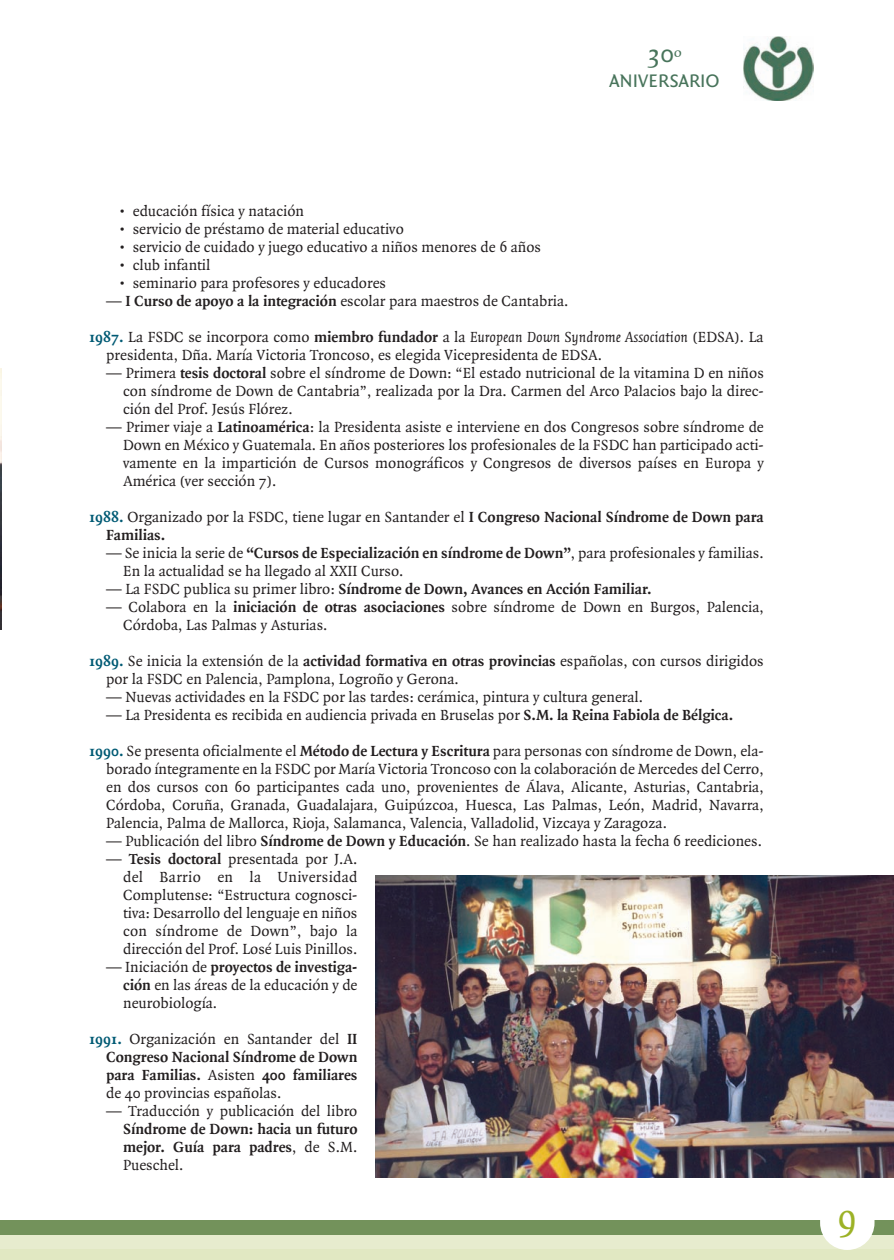
<style>
.page{position:relative;width:894px;height:1260px;background:#fff}
.page>*{position:absolute;margin:0;border:0;box-sizing:border-box;transform-origin:0 0}
.t1{font:39px "Quadraat";color:#9cb226}
.t2{font:27px "Quadraat";color:#48745b}
.t3{font:19.5px "Quadraat Sans Small Caps";color:#48745b}
.t4{font:15.75px/18px "Quadraat";color:#231f20;text-align:justify}
.t5{font:700 15.75px/18px "Quadraat";color:#231f20;text-align:justify}
.s1{font-size:18px}
.s2{font-family:"Quadraat Sans";font-style:italic}
.s3{font-weight:700}
.s4{font-weight:700;color:#005a74}
.s5{font-style:italic}
.s6{color:#005a74}
.s7{font-weight:400}
.s8{font-family:"Quadraat Sans";font-weight:400;font-style:italic}
</style>
<div class="page">
<div style="left:0;top:1221px;width:894px;height:39px;background:#e1e8c2"></div>
<div style="left:0;top:1221px;width:894px;height:28px;background:#e7ecce"></div>
<div style="left:0;top:1221px;width:894px;height:14px;background:#73925b"></div>
<div style="left:820px;top:1191px;width:55px;height:59px;background:#fff;border-radius:27px"></div>
<img style="left:744px;top:36px;width:69px;height:64px">
<img style="left:0;top:368px;width:1px;height:261px">
<img style="left:375px;top:876px;width:519px;height:301px">
<h2 class="t2" style="left:647px;top:43px;width:36px">30<span class="s1">º</span></h2>
<p class="t3" style="left:609px;top:69px;width:111px">ANIVERSARIO</p>
<p class="t4" style="left:119px;top:203px;width:187px">• educación física y natación</p>
<p class="t4" style="left:119px;top:221px;width:286px">• servicio de préstamo de material educativo</p>
<p class="t4" style="left:119px;top:239px;width:424px">• servicio de cuidado y juego educativo a niños menores de 6 años</p>
<p class="t4" style="left:119px;top:257px;width:93px">• club infantil</p>
<p class="t4" style="left:119px;top:275px;width:269px">• seminario para profesores y educadores</p>
<p class="t4" style="left:106px;top:293px;width:464px"><span class="s2">—</span> <span class="s3">I Curso de apoyo a la integración</span> escolar para maestros de Cantabria.</p>
<p class="t4" style="left:106px;top:329px;width:659px;text-indent:-17px"><span class="s4">1987.</span> La FSDC se incorpora como <span class="s3">miembro fundador</span> a la <span class="s5">European Down Syndrome Association</span> (EDSA). La presidenta, Dña. María Victoria Troncoso, es elegida Vicepresidenta de EDSA.</p>
<p class="t4" style="left:123px;top:365px;width:642px;text-indent:-17px"><span class="s2">—</span> Primera <span class="s3">tesis doctoral</span> sobre el síndrome de Down: “El estado nutricional de la vitamina D en niños con síndrome de Down de Cantabria”, realizada por la Dra. Carmen del Arco Palacios bajo la direc&shy;ción del Prof. Jesús Flórez.</p>
<p class="t4" style="left:123px;top:419px;width:642px;text-indent:-17px"><span class="s2">—</span> Primer viaje a <span class="s3">Latinoamérica</span>: la Presidenta asiste e interviene en dos Congresos sobre síndrome de Down en México y Guatemala. En años posteriores los profesionales de la FSDC han participado acti&shy;vamente en la impartición de Cursos monográficos y Congresos de diversos países en Europa y América (ver sección 7).</p>
<p class="t5" style="left:106px;top:509px;width:659px;text-indent:-17px"><span class="s6">1988.</span> <span class="s7">Organizado por la FSDC, tiene lugar en Santander el</span> I Congreso Nacional Síndrome de Down para<br>Familias.</p>
<p class="t4" style="left:123px;top:545px;width:642px;text-indent:-17px"><span class="s2">—</span> Se inicia la serie de <span class="s3">“Cursos de Especialización en síndrome de Down”</span>, para profesionales y familias.<br>En la actualidad se ha llegado al XXII Curso.</p>
<p class="t5" style="left:106px;top:581px;width:547px"><span class="s8">—</span> <span class="s7">La FSDC publica su primer libro:</span> Síndrome de Down, Avances en Acción Familiar.</p>
<p class="t4" style="left:123px;top:599px;width:642px;text-indent:-17px"><span class="s2">—</span> Colabora en la <span class="s3">iniciación de otras asociaciones</span> sobre síndrome de Down en Burgos, Palencia,<br>Córdoba, Las Palmas y Asturias.</p>
<p class="t4" style="left:106px;top:653px;width:659px;text-indent:-17px"><span class="s4">1989.</span> Se inicia la extensión de la <span class="s3">actividad formativa en otras provincias</span> españolas, con cursos dirigidos por la FSDC en Palencia, Pamplona, Logroño y Gerona.</p>
<p class="t4" style="left:106px;top:689px;width:539px"><span class="s2">—</span> Nuevas actividades en la FSDC por las tardes: cerámica, pintura y cultura general.</p>
<p class="t4" style="left:106px;top:707px;width:629px"><span class="s2">—</span> La Presidenta es recibida en audiencia privada en Bruselas por <span class="s3">S.M. la Reina Fabiola de Bélgica.</span></p>
<p class="t4" style="left:106px;top:743px;width:659px;text-indent:-17px"><span class="s4">1990.</span> Se presenta oficialmente el <span class="s3">Método de Lectura y Escritura</span> para personas con síndrome de Down, ela&shy;borado íntegramente en la FSDC por María Victoria Troncoso con la colaboración de Mercedes del Cerro, en dos cursos con 60 participantes cada uno, provenientes de Álava, Alicante, Asturias, Cantabria, Córdoba, Coruña, Granada, Guadalajara, Guipúzcoa, Huesca, Las Palmas, León, Madrid, Navarra, Palencia, Palma de Mallorca, Rioja, Salamanca, Valencia, Valladolid, Vizcaya y Zaragoza.</p>
<p class="t4" style="left:106px;top:833px;width:657px"><span class="s2">—</span> Publicación del libro <span class="s3">Síndrome de Down y Educación</span>. Se han realizado hasta la fecha 6 reediciones.</p>
<p class="t4" style="left:123px;top:851px;width:236px;text-indent:-17px"><span class="s2">—</span> <span class="s3">Tesis doctoral</span> presentada por J.A. del Barrio en la Universidad Complutense: “Estructura cognosci&shy;tiva: Desarrollo del lenguaje en niños con síndrome de Down”, bajo la dirección del Prof. Losé Luis Pinillos.</p>
<p class="t4" style="left:123px;top:959px;width:236px;text-indent:-17px"><span class="s2">—</span> Iniciación de <span class="s3">proyectos de investiga&shy;ción</span> en las áreas de la educación y de neurobiología.</p>
<p class="t5" style="left:106px;top:1031px;width:253px;text-indent:-17px"><span class="s6">1991.</span> <span class="s7">Organización en Santander del</span> II Congreso Nacional Síndrome de Down para Familias. <span class="s7">Asisten</span> 400 familiares <span class="s7">de 40 provincias españolas.</span></p>
<p class="t5" style="left:123px;top:1103px;width:236px;text-indent:-17px"><span class="s8">—</span> <span class="s7">Traducción y publicación del libro </span>Síndrome de Down: hacia un futuro mejor. Guía para padres<span class="s7">, de S.M.<br>Pueschel.</span></p>
<h1 class="t1" style="left:838px;top:1202px;width:21px">9</h1>
</div>
